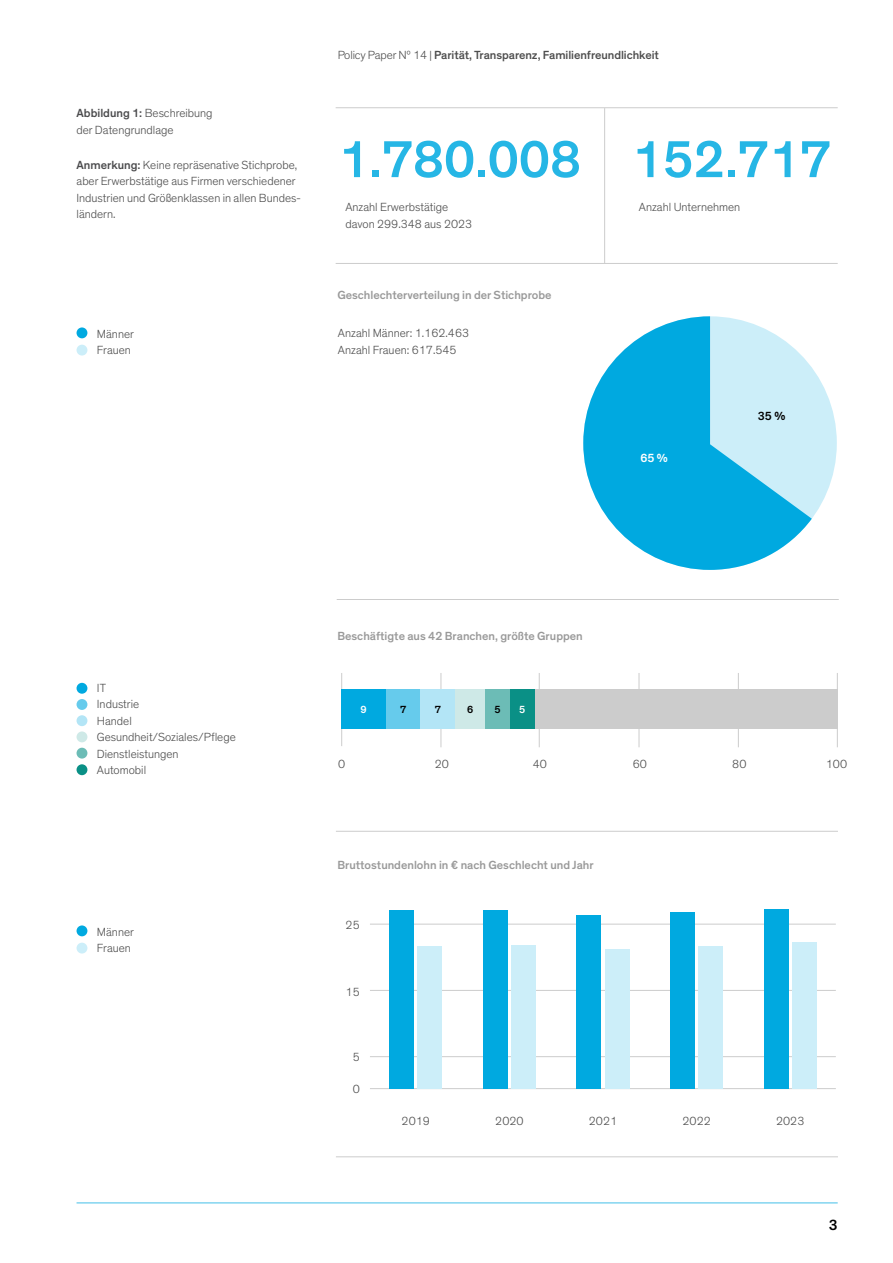
<style>
.page{position:relative;width:893px;height:1263px;background:#fff}
.page>*{position:absolute;margin:0;border:0;box-sizing:border-box;transform-origin:0 0}
.t1{font:500 52.8px "Theinhardt";color:#26b6e5}
.t2{font:500 15px "Theinhardt";color:#000}
.t3{font:300 12px/16.5px "Theinhardt";color:#4d4d4d}
.t4{font:500 12px "Theinhardt";color:#999}
.t5{font:500 12px "Theinhardt";letter-spacing:-.005em;color:#000}
.t6{font:500 12px "Theinhardt";color:#fff}
.t7{font:500 10.5px "Theinhardt";color:#000}
.t8{font:500 10.5px "Theinhardt";color:#fff}
.s1{font-weight:500;color:#4b4b4d}
.s2{font-weight:300}
</style>
<div class="page">
<hr style="left:77px;top:1202px;width:761px;height:1px;background:#00a9e0">
<hr style="left:370px;top:1088px;width:466px;height:1px;background:#ccc">
<hr style="left:336px;top:263px;width:502px;height:1px;background:#ccc">
<hr style="left:604px;top:108px;width:1px;height:155px;background:#ccc">
<hr style="left:336px;top:107px;width:502px;height:1px;background:#ccc">
<hr style="left:337px;top:599px;width:502px;height:1px;background:#ccc">
<hr style="left:336px;top:831px;width:502px;height:1px;background:#ccc">
<hr style="left:336px;top:1156px;width:502px;height:1px;background:#ccc">
<div style="left:77px;top:327px;width:10px;height:11px;background:#00a9e0;border-radius:50%"></div>
<div style="left:77px;top:925px;width:10px;height:11px;background:#00a9e0;border-radius:50%"></div>
<div style="left:77px;top:345px;width:10px;height:10px;background:#cceef9;border-radius:50%"></div>
<div style="left:77px;top:943px;width:10px;height:10px;background:#cceef9;border-radius:50%"></div>
<hr style="left:341px;top:673px;width:1px;height:73px;background:#ccc">
<hr style="left:440px;top:673px;width:1px;height:74px;background:#ccc">
<hr style="left:539px;top:673px;width:1px;height:74px;background:#ccc">
<hr style="left:639px;top:673px;width:1px;height:74px;background:#ccc">
<hr style="left:738px;top:673px;width:1px;height:74px;background:#ccc">
<hr style="left:837px;top:673px;width:1px;height:74px;background:#ccc">
<div style="left:341px;top:689px;width:45px;height:40px;background:#00a9e0"></div>
<div style="left:386px;top:689px;width:35px;height:40px;background:#66cbec"></div>
<div style="left:421px;top:689px;width:34px;height:40px;background:#b3e5f6"></div>
<div style="left:455px;top:689px;width:30px;height:40px;background:#cee9e7"></div>
<div style="left:485px;top:689px;width:25px;height:40px;background:#6cbcb6"></div>
<div style="left:510px;top:689px;width:25px;height:40px;background:#0a9086"></div>
<div style="left:535px;top:689px;width:302px;height:40px;background:#ccc"></div>
<div style="left:77px;top:683px;width:10px;height:11px;background:#00a9e0;border-radius:50%"></div>
<div style="left:77px;top:699px;width:10px;height:11px;background:#66cbec;border-radius:50%"></div>
<div style="left:77px;top:715px;width:10px;height:11px;background:#b3e5f6;border-radius:50%"></div>
<div style="left:77px;top:731px;width:10px;height:11px;background:#cee9e7;border-radius:50%"></div>
<div style="left:77px;top:748px;width:10px;height:10px;background:#6cbcb6;border-radius:50%"></div>
<div style="left:77px;top:764px;width:10px;height:11px;background:#0a9086;border-radius:50%"></div>
<hr style="left:370px;top:1056px;width:466px;height:1px;background:#ccc">
<hr style="left:370px;top:990px;width:466px;height:1px;background:#ccc">
<hr style="left:370px;top:924px;width:466px;height:1px;background:#ccc">
<div style="left:390px;top:911px;width:24px;height:178px;background:#00a9e0"></div>
<div style="left:418px;top:947px;width:24px;height:142px;background:#cceef9"></div>
<div style="left:483px;top:911px;width:24px;height:178px;background:#00a9e0"></div>
<div style="left:511px;top:946px;width:25px;height:143px;background:#cceef9"></div>
<div style="left:577px;top:915px;width:24px;height:174px;background:#00a9e0"></div>
<div style="left:605px;top:949px;width:24px;height:140px;background:#cceef9"></div>
<div style="left:670px;top:912px;width:25px;height:177px;background:#00a9e0"></div>
<div style="left:699px;top:946px;width:24px;height:143px;background:#cceef9"></div>
<div style="left:764px;top:909px;width:24px;height:180px;background:#00a9e0"></div>
<div style="left:792px;top:942px;width:24px;height:147px;background:#cceef9"></div>
<div style="left:583px;top:316px;width:254px;height:254px;background:#cceef9;border-radius:50%"></div>
<svg style="left:583px;top:316px;width:229px;height:254px;fill:#00a9e0"></svg>
<p class="t3" style="left:77px;top:105px;width:137px"><span class="s1">Abbildung 1:</span> Beschreibung der Datengrundlage</p>
<p class="t3" style="left:77px;top:157px;width:226px"><span class="s1">Anmerkung:</span> Keine repräsenative Stichprobe, aber Erwerbstätige aus Firmen verschiedener Industrien und Größenklassen in allen Bundes&shy;ländern.</p>
<p class="t3" style="left:97px;top:326px;width:39px">Männer<br>Frauen</p>
<p class="t5" style="left:337px;top:48px;width:323px"><span class="s2">Policy Paper Nº 14 |</span> Parität, Transparenz, Familienfreundlichkeit</p>
<h1 class="t1" style="left:338px;top:128px;width:494px">1.780.008 152.717</h1>
<p class="t3" style="left:345px;top:199px;width:128px">Anzahl Erwerbstätige davon 299.348 aus 2023</p>
<p class="t3" style="left:639px;top:199px;width:103px">Anzahl Unternehmen</p>
<p class="t4" style="left:337px;top:288px;width:216px">Geschlechterverteilung in der Stichprobe</p>
<p class="t3" style="left:338px;top:325px;width:133px">Anzahl Männer: 1.162.463<br>Anzahl Frauen: 617.545</p>
<p class="t6" style="left:640px;top:451px;width:29px">65 %</p>
<p class="t5" style="left:758px;top:408px;width:29px">35 %</p>
<p class="t3" style="left:97px;top:680px;width:140px">IT<br>Industrie<br>Handel<br>Gesundheit/Soziales/Pflege<br>Dienstleistungen<br>Automobil</p>
<p class="t3" style="left:97px;top:924px;width:39px">Männer<br>Frauen</p>
<p class="t4" style="left:337px;top:629px;width:247px">Beschäftigte aus 42 Branchen, größte Gruppen</p>
<p class="t8" style="left:360px;top:703px;width:8px">9</p>
<p class="t7" style="left:400px;top:703px;width:8px">7</p>
<p class="t7" style="left:435px;top:703px;width:8px">7</p>
<p class="t7" style="left:467px;top:703px;width:8px">6</p>
<p class="t7" style="left:494px;top:703px;width:8px">5</p>
<p class="t8" style="left:519px;top:703px;width:8px">5</p>
<p class="t3" style="left:338px;top:756px;width:9px">0</p>
<p class="t3" style="left:435px;top:756px;width:16px">20</p>
<p class="t3" style="left:533px;top:756px;width:16px">40</p>
<p class="t3" style="left:633px;top:756px;width:16px">60</p>
<p class="t3" style="left:732px;top:756px;width:16px">80</p>
<p class="t3" style="left:826px;top:756px;width:23px">100</p>
<p class="t4" style="left:337px;top:857px;width:258px">Bruttostundenlohn in € nach Geschlecht und Jahr</p>
<p class="t3" style="left:346px;top:916px;width:16px">25</p>
<p class="t3" style="left:346px;top:983px;width:16px">15</p>
<p class="t3" style="left:353px;top:1049px;width:9px">5</p>
<p class="t3" style="left:353px;top:1081px;width:9px">0</p>
<p class="t3" style="left:402px;top:1113px;width:30px">2019</p>
<p class="t3" style="left:495px;top:1113px;width:30px">2020</p>
<p class="t3" style="left:589px;top:1113px;width:30px">2021</p>
<p class="t3" style="left:682px;top:1113px;width:30px">2022</p>
<p class="t3" style="left:776px;top:1113px;width:30px">2023</p>
<p class="t2" style="left:829px;top:1216px;width:10px">3</p>
</div>
